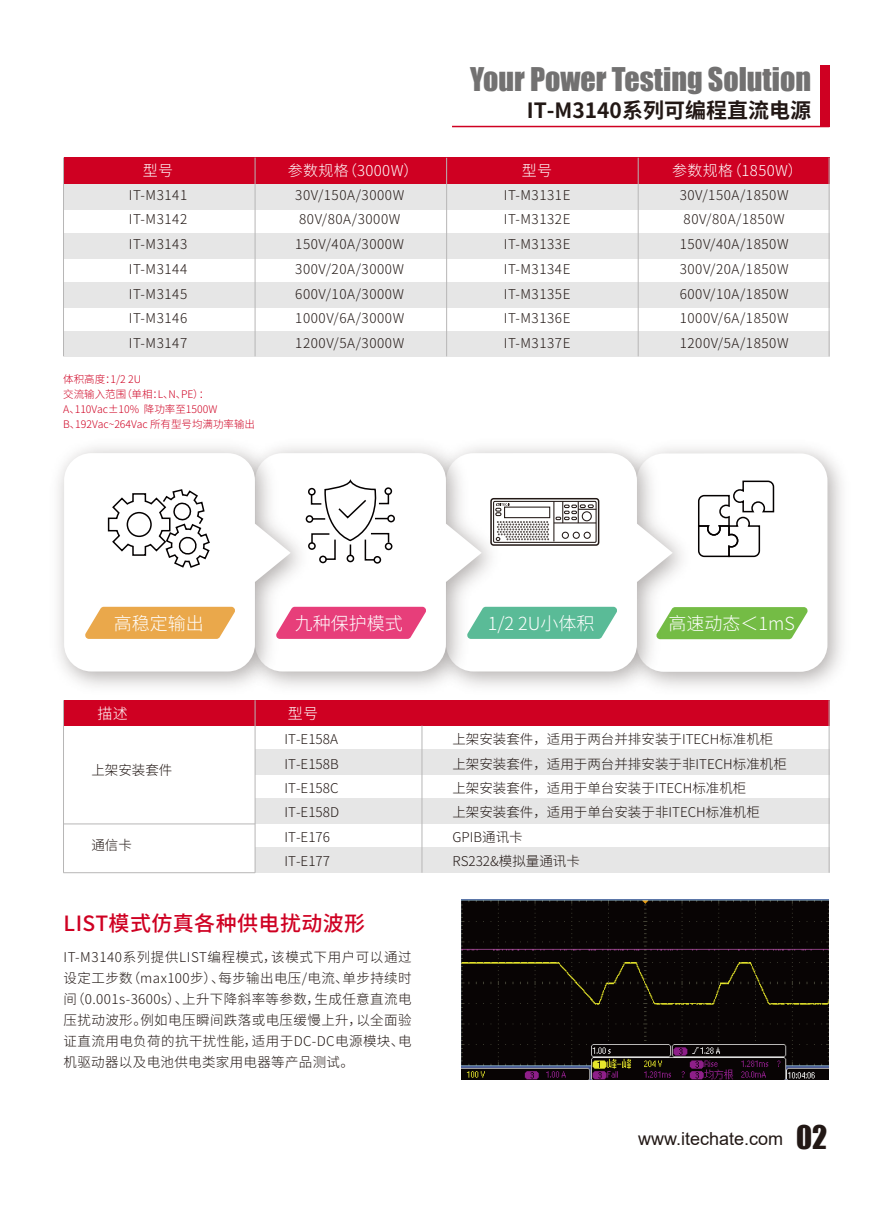
<style>
.page{position:relative;width:893px;height:1212px;background:#fff}
.page>*{position:absolute;margin:0;border:0;box-sizing:border-box;transform-origin:0 0}
.t1{font:30px "Impact";color:#727171}
.t2{font:700 21px "Source Han Sans CN";color:#221815}
.t3{font:500 21px "Source Han Sans CN";letter-spacing:.02em;color:#cf0022}
.t4{font:300 18px "Source Han Sans CN";color:#fff}
.t5{font:18px "Arial";color:#221815}
.t6{font:300 15px "Source Han Sans CN";letter-spacing:.025em;color:#fff}
.t7{font:300 13.5px/24.8px "Source Han Sans CN";letter-spacing:.04em;color:#221815;text-align:justify}
.t8{font:300 13.5px/24.5px "Source Han Sans CN";color:#221815}
.t9{font:300 10.5px/15px "Source Han Sans CN";color:#cf0022}
.s1{font-family:"Impact";font-size:30px}
</style>
<div class="page">
<div style="left:820px;top:65px;width:9px;height:62px;background:#cf0022"></div>
<hr style="left:452px;top:126px;width:377px;height:1px;background:#cf0022">
<div style="left:64px;top:158px;width:765px;height:26px;background:#cf0022"></div>
<div style="left:64px;top:184px;width:765px;height:25px;background:#e6e6e6"></div>
<div style="left:64px;top:233px;width:765px;height:25px;background:#e6e6e6"></div>
<div style="left:64px;top:282px;width:765px;height:26px;background:#e6e6e6"></div>
<div style="left:64px;top:331px;width:765px;height:26px;background:#e6e6e6"></div>
<hr style="left:255px;top:158px;width:1px;height:198px;background:#b7b6b6">
<hr style="left:446px;top:158px;width:1px;height:198px;background:#b7b6b6">
<hr style="left:638px;top:158px;width:1px;height:198px;background:#b7b6b6">
<hr style="left:63px;top:158px;width:1px;height:198px;background:#b7b6b6">
<hr style="left:829px;top:158px;width:1px;height:198px;background:#b7b6b6">
<img style="left:461px;top:900px;width:368px;height:179px">
<img style="left:703px;top:448px;width:139px;height:239px">
<div style="left:637px;top:453px;width:190px;height:219px;background:#fff;border-radius:27px"></div>
<svg style="left:703px;top:607px;width:105px;height:32px"></svg>
<img style="left:512px;top:447px;width:191px;height:240px">
<svg style="left:512px;top:453px;width:161px;height:218px"></svg>
<svg style="left:512px;top:607px;width:106px;height:32px"></svg>
<img style="left:321px;top:447px;width:191px;height:240px">
<svg style="left:321px;top:453px;width:161px;height:218px"></svg>
<img style="left:58px;top:447px;width:263px;height:240px">
<svg style="left:64px;top:453px;width:227px;height:218px"></svg>
<svg style="left:107px;top:488px;width:104px;height:81px"></svg>
<svg style="left:310px;top:473px;width:80px;height:88px"></svg>
<div style="left:384px;top:487px;width:8px;height:8px;border:2px solid #040000;border-radius:50%"></div>
<div style="left:387px;top:515px;width:8px;height:7px;border:2px solid #040000;border-radius:50%"></div>
<div style="left:385px;top:542px;width:7px;height:8px;border:2px solid #040000;border-radius:50%"></div>
<div style="left:347px;top:555px;width:7px;height:7px;border:2px solid #040000;border-radius:50%"></div>
<div style="left:373px;top:556px;width:8px;height:8px;border:2px solid #040000;border-radius:50%"></div>
<div style="left:319px;top:555px;width:8px;height:8px;border:2px solid #040000;border-radius:50%"></div>
<div style="left:308px;top:542px;width:8px;height:8px;border:2px solid #040000;border-radius:50%"></div>
<div style="left:306px;top:515px;width:7px;height:8px;border:2px solid #040000;border-radius:50%"></div>
<div style="left:308px;top:488px;width:8px;height:7px;border:2px solid #040000;border-radius:50%"></div>
<div style="left:490px;top:498px;width:109px;height:48px;border:2px solid #221815;border-radius:3px"></div>
<svg style="left:494px;top:501px;width:102px;height:41px"></svg>
<div style="left:493px;top:501px;width:104px;height:42px;border:1px solid #221815"></div>
<div style="left:562px;top:532px;width:7px;height:7px;border:1px solid #221815;border-radius:50%"></div>
<div style="left:573px;top:532px;width:7px;height:7px;border:1px solid #221815;border-radius:50%"></div>
<svg style="left:562px;top:532px;width:28px;height:6px"></svg>
<div style="left:584px;top:532px;width:7px;height:7px;border:1px solid #221815;border-radius:50%"></div>
<svg style="left:495px;top:503px;width:54px;height:38px"></svg>
<hr style="left:553px;top:501px;width:1px;height:40px;background:#221815">
<hr style="left:554px;top:522px;width:42px;height:1px;background:#221815">
<svg style="left:555px;top:501px;width:41px;height:22px"></svg>
<svg style="left:697px;top:480px;width:78px;height:78px"></svg>
<svg style="left:84px;top:607px;width:152px;height:32px"></svg>
<svg style="left:275px;top:607px;width:152px;height:32px"></svg>
<div style="left:64px;top:700px;width:765px;height:25px;background:#cf0022"></div>
<div style="left:255px;top:749px;width:574px;height:26px;background:#e6e6e6"></div>
<div style="left:255px;top:798px;width:574px;height:26px;background:#e6e6e6"></div>
<div style="left:255px;top:848px;width:574px;height:25px;background:#e6e6e6"></div>
<hr style="left:255px;top:700px;width:1px;height:173px;background:#b7b6b6">
<hr style="left:422px;top:725px;width:1px;height:148px;background:#b7b6b6">
<hr style="left:63px;top:700px;width:1px;height:173px;background:#b7b6b6">
<hr style="left:829px;top:700px;width:1px;height:173px;background:#b7b6b6">
<hr style="left:63px;top:824px;width:192px;height:1px;background:#b7b6b6">
<hr style="left:63px;top:872px;width:192px;height:1px;background:#b7b6b6">
<h1 class="t1" style="left:470px;top:56px;width:342px">Your Power Testing Solution</h1>
<h2 class="t2" style="left:527px;top:98px;width:286px">IT-M3140系列可编程直流电源</h2>
<p class="t6" style="left:143px;top:162px;width:32px">型号</p>
<p class="t6" style="left:288px;top:162px;width:132px">参数规格（3000W）</p>
<p class="t6" style="left:522px;top:162px;width:32px">型号</p>
<p class="t6" style="left:672px;top:162px;width:132px">参数规格（1850W）</p>
<p class="t7" style="left:129px;top:183px;width:60px">IT-M3141<br>IT-M3142<br>IT-M3143<br>IT-M3144<br>IT-M3145<br>IT-M3146<br>IT-M3147</p>
<p class="t9" style="left:63px;top:372px;width:193px">体积高度：1/2 2U<br>交流输入范围（单相：L、N、PE）：<br>A、110Vac±10% 降功率至1500W<br>B、192Vac~264Vac 所有型号均满功率输出</p>
<p class="t7" style="left:295px;top:183px;width:110px;text-align:left">30V/150A/3000W<br>80V/80A/3000W<br>150V/40A/3000W<br>300V/20A/3000W<br>600V/10A/3000W<br>1000V/6A/3000W<br>1200V/5A/3000W</p>
<p class="t7" style="left:504px;top:183px;width:68px">IT-M3131E IT-M3132E IT-M3133E IT-M3134E IT-M3135E IT-M3136E IT-M3137E</p>
<p class="t7" style="left:680px;top:183px;width:110px;text-align:left">30V/150A/1850W<br>80V/80A/1850W<br>150V/40A/1850W<br>300V/20A/1850W<br>600V/10A/1850W<br>1000V/6A/1850W<br>1200V/5A/1850W</p>
<h3 class="t4" style="left:114px;top:613px;width:91px">高稳定输出</h3>
<h3 class="t4" style="left:295px;top:613px;width:109px">九种保护模式</h3>
<h3 class="t4" style="left:488px;top:613px;width:108px">1/2 2U小体积</h3>
<h3 class="t4" style="left:669px;top:613px;width:128px">高速动态＜1mS</h3>
<p class="t6" style="left:98px;top:705px;width:32px">描述</p>
<p class="t6" style="left:288px;top:705px;width:32px">型号</p>
<p class="t7" style="left:91px;top:757px;width:82px">上架安装套件</p>
<p class="t7" style="left:91px;top:833px;width:42px">通信卡</p>
<p class="t8" style="left:285px;top:727px;width:56px">IT-E158A<br>IT-E158B<br>IT-E158C<br>IT-E158D<br>IT-E176<br>IT-E177</p>
<p class="t8" style="left:452px;top:727px;width:336px">上架安装套件，适用于两台并排安装于ITECH标准机柜上架安装套件，适用于两台并排安装于非ITECH标准机柜上架安装套件，适用于单台安装于ITECH标准机柜<br>上架安装套件，适用于单台安装于非ITECH标准机柜<br>GPIB通讯卡<br>RS232&amp;模拟量通讯卡</p>
<h2 class="t3" style="left:64px;top:911px;width:303px">LIST模式仿真各种供电扰动波形</h2>
<p class="t7" style="left:64px;top:946px;width:350px;line-height:21px">IT-M3140系列提供LIST编程模式，该模式下用户可以通过设定工步数（max100步）、每步输出电压/电流、单步持续时间（0.001s-3600s）、上升下降斜率等参数，生成任意直流电压扰动波形。例如电压瞬间跌落或电压缓慢上升，以全面验证直流用电负荷的抗干扰性能，适用于DC-DC电源模块、电机驱动器以及电池供电类家用电器等产品测试。</p>
<h3 class="t5" style="left:638px;top:1126px;width:190px">www.itechate.com <span class="s1">02</span></h3>
</div>
